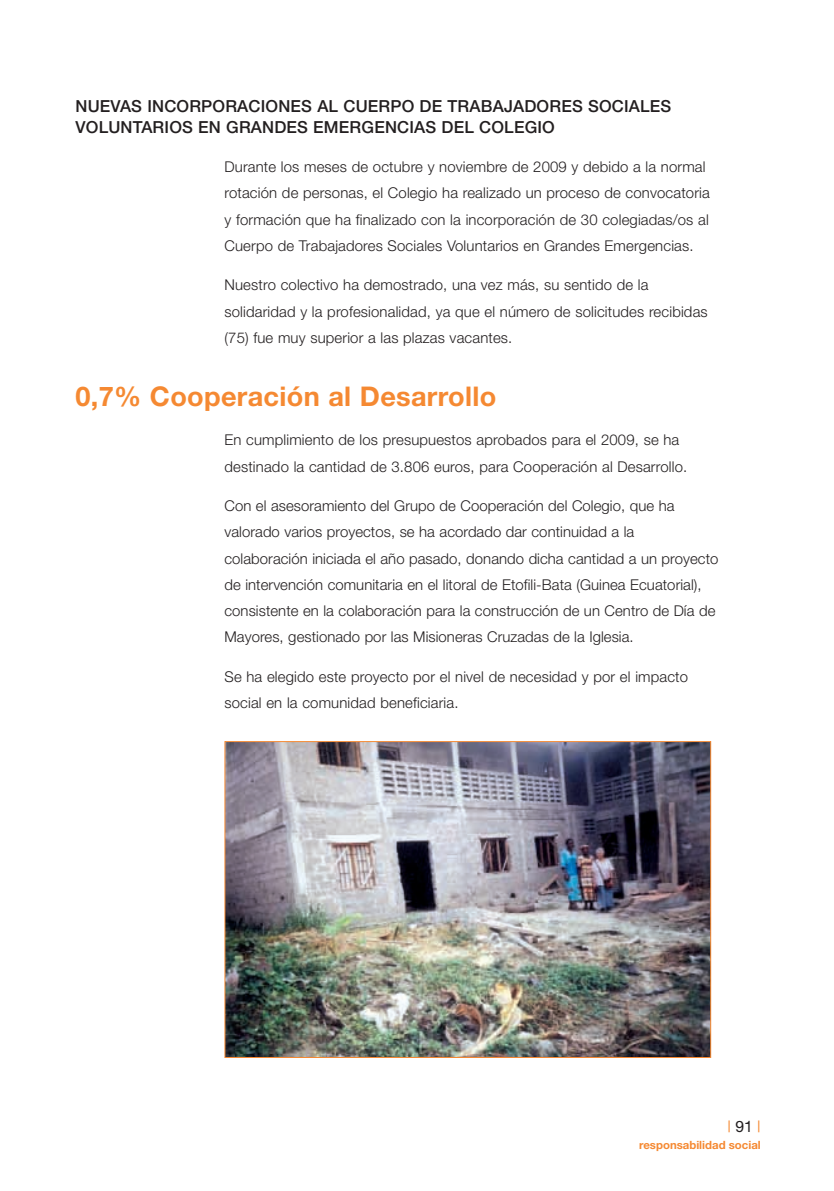
<style>
.page{position:relative;width:834px;height:1191px;background:#fff}
.page>*{position:absolute;margin:0;border:0;box-sizing:border-box;transform-origin:0 0}
.t1{font:700 27.12px "Helvetica Neue";letter-spacing:.01em;color:#f58932}
.t2{font:500 16.62px/21px "Helvetica Neue";letter-spacing:.01em;color:#231f20}
.t3{font:15.75px "Helvetica Neue";color:#f58932}
.t4{font:300 14.88px/26.2px "Helvetica Neue";letter-spacing:.01em;color:#231f20}
.t5{font:700 11.38px "Helvetica Neue";color:#f58932}
.s1{color:#231f20}
</style>
<div class="page">
<img style="left:226px;top:743px;width:482px;height:312px">
<div style="left:224px;top:741px;width:486px;height:316px;border:1px solid #f58932"></div>
<p class="t2" style="left:75px;top:97px;width:597px">NUEVAS INCORPORACIONES AL CUERPO DE TRABAJADORES SOCIALES<br>VOLUNTARIOS EN GRANDES EMERGENCIAS DEL COLEGIO</p>
<p class="t4" style="left:224px;top:155px;width:486px">Durante los meses de octubre y noviembre de 2009 y debido a la normal rotación de personas, el Colegio ha realizado un proceso de convocatoria y formación que ha finalizado con la incorporación de 30 colegiadas/os al Cuerpo de Trabajadores Sociales Voluntarios en Grandes Emergencias.</p>
<p class="t4" style="left:224px;top:273px;width:484px">Nuestro colectivo ha demostrado, una vez más, su sentido de la solidaridad y la profesionalidad, ya que el número de solicitudes recibidas (75) fue muy superior a las plazas vacantes.</p>
<h1 class="t1" style="left:75px;top:386px;width:422px">0,7% Cooperación al Desarrollo</h1>
<p class="t4" style="left:224px;top:428px;width:464px">En cumplimiento de los presupuestos aprobados para el 2009, se ha destinado la cantidad de 3.806 euros, para Cooperación al Desarrollo.</p>
<p class="t4" style="left:224px;top:494px;width:495px">Con el asesoramiento del Grupo de Cooperación del Colegio, que ha valorado varios proyectos, se ha acordado dar continuidad a la colaboración iniciada el año pasado, donando dicha cantidad a un proyecto de intervención comunitaria en el litoral de Etofili-Bata (Guinea Ecuatorial), consistente en la colaboración para la construcción de un Centro de Día de Mayores, gestionado por las Misioneras Cruzadas de la Iglesia.</p>
<p class="t4" style="left:224px;top:664px;width:465px">Se ha elegido este proyecto por el nivel de necesidad y por el impacto social en la comunidad beneficiaria.</p>
<p class="t3" style="left:727px;top:1120px;width:35px">|<span class="s1">91</span>|</p>
<p class="t5" style="left:639px;top:1140px;width:123px">responsabilidad social</p>
</div>
